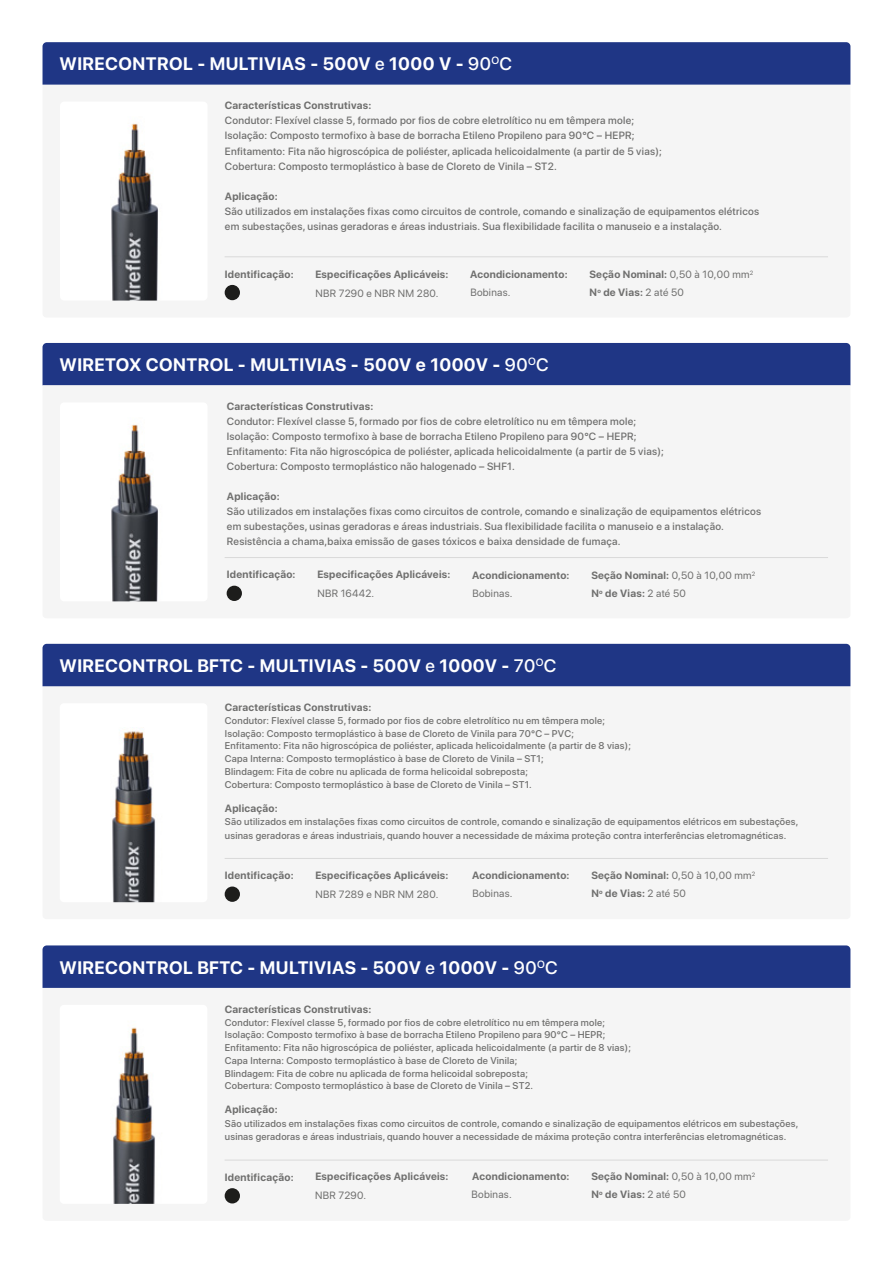
<style>
.page{position:relative;width:893px;height:1263px;background:#fff}
.page>*{position:absolute;margin:0;border:0;box-sizing:border-box;transform-origin:0 0}
.t1{font:700 18px "SF Pro Display";letter-spacing:.025em;color:#fff}
.t2{font:500 10.5px/15px "SF Pro Display";letter-spacing:.025em;color:#6f6f6e}
.t3{font:700 10.5px/18.1px "SF Pro Display";letter-spacing:.025em;color:#6f6f6e}
.t4{font:10.5px "SF Pro Display";letter-spacing:.025em;color:#6f6f6e}
.t5{font:500 9.75px/12.8px "SF Pro Display";letter-spacing:.025em;color:#6f6f6e}
.s1{font-weight:500}
.s2{font-weight:400}
</style>
<div class="page">
<div style="left:43px;top:343px;width:807px;height:42px;background:#1f3685"></div>
<div style="left:43px;top:385px;width:807px;height:217px;background:#f5f5f5"></div>
<hr style="left:225px;top:557px;width:603px;height:1px;background:#d9d9d9">
<div style="left:43px;top:686px;width:807px;height:217px;background:#f5f5f5"></div>
<hr style="left:225px;top:858px;width:603px;height:1px;background:#d9d9d9">
<div style="left:43px;top:644px;width:807px;height:42px;background:#1f3685"></div>
<hr style="left:225px;top:1160px;width:603px;height:1px;background:#d9d9d9">
<div style="left:43px;top:945px;width:807px;height:43px;background:#1f3685"></div>
<hr style="left:225px;top:256px;width:603px;height:1px;background:#d9d9d9">
<div style="left:43px;top:42px;width:807px;height:43px;background:#1f3685"></div>
<div style="left:227px;top:586px;width:15px;height:15px;background:#1d1d1b;border-radius:50%"></div>
<div style="left:225px;top:886px;width:15px;height:16px;background:#1d1d1b;border-radius:50%"></div>
<div style="left:225px;top:1188px;width:15px;height:15px;background:#1d1d1b;border-radius:50%"></div>
<div style="left:225px;top:285px;width:15px;height:15px;background:#1d1d1b;border-radius:50%"></div>
<img style="left:60px;top:703px;width:147px;height:199px">
<img style="left:113px;top:1027px;width:42px;height:177px">
<img style="left:111px;top:123px;width:47px;height:178px">
<img style="left:60px;top:402px;width:148px;height:199px">
<h1 class="t1" style="left:60px;top:51px;width:454px">WIRECONTROL - MULTIVIAS - 500V <span class="s1">e</span> 1000 V - <span class="s1">90</span><sup>O</sup><span class="s1">C</span></h1>
<p class="t3" style="left:225px;top:96px;width:148px">Características Construtivas:</p>
<p class="t2" style="left:225px;top:113px;width:439px">Condutor: Flexível classe 5, formado por fios de cobre eletrolítico nu em têmpera mole; Isolação: Composto termofixo à base de borracha Etileno Propileno para 90°C – HEPR; Enfitamento: Fita não higroscópica de poliéster, aplicada helicoidalmente (a partir de 5 vias); Cobertura: Composto termoplástico à base de Cloreto de Vinila – ST2.</p>
<p class="t3" style="left:225px;top:186px;width:54px">Aplicação:</p>
<p class="t2" style="left:225px;top:203px;width:536px">São utilizados em instalações fixas como circuitos de controle, comando e sinalização de equipamentos elétricos em subestações, usinas geradoras e áreas industriais. Sua flexibilidade facilita o manuseio e a instalação.</p>
<p class="t3" style="left:225px;top:265px;width:70px">Identificação:</p>
<p class="t3" style="left:315px;top:265px;width:135px">Especificações Aplicáveis:</p>
<p class="t4" style="left:316px;top:285px;width:125px">NBR 7290 e NBR NM 280.</p>
<p class="t3" style="left:589px;top:265px;width:166px">Seção Nominal: <span class="s2">0,50 à 10,00 mm</span><sup>2<br></sup>N<sup>o</sup> de Vias: <span class="s2">2 até 50</span></p>
<p class="t3" style="left:470px;top:265px;width:99px">Acondicionamento:</p>
<p class="t4" style="left:470px;top:285px;width:42px">Bobinas.</p>
<h1 class="t1" style="left:60px;top:352px;width:491px">WIRETOX CONTROL - MULTIVIAS - 500V e 1000V - <span class="s1">90</span><sup>O</sup><span class="s1">C</span></h1>
<p class="t3" style="left:227px;top:397px;width:148px">Características Construtivas:</p>
<p class="t2" style="left:227px;top:414px;width:439px">Condutor: Flexível classe 5, formado por fios de cobre eletrolítico nu em têmpera mole; Isolação: Composto termofixo à base de borracha Etileno Propileno para 90°C – HEPR; Enfitamento: Fita não higroscópica de poliéster, aplicada helicoidalmente (a partir de 5 vias); Cobertura: Composto termoplástico não halogenado – SHF1.</p>
<p class="t3" style="left:227px;top:487px;width:54px">Aplicação:</p>
<p class="t2" style="left:227px;top:504px;width:536px">São utilizados em instalações fixas como circuitos de controle, comando e sinalização de equipamentos elétricos em subestações, usinas geradoras e áreas industriais. Sua flexibilidade facilita o manuseio e a instalação.<br>Resistência a chama,baixa emissão de gases tóxicos e baixa densidade de fumaça.</p>
<p class="t3" style="left:227px;top:565px;width:70px">Identificação:</p>
<p class="t3" style="left:317px;top:565px;width:135px">Especificações Aplicáveis:</p>
<p class="t4" style="left:318px;top:586px;width:58px">NBR 16442.</p>
<p class="t3" style="left:472px;top:565px;width:99px">Acondicionamento:</p>
<p class="t4" style="left:472px;top:585px;width:42px">Bobinas.</p>
<p class="t3" style="left:591px;top:566px;width:166px">Seção Nominal: <span class="s2">0,50 à 10,00 mm</span><sup>2<br></sup>N<sup>o</sup> de Vias: <span class="s2">2 até 50</span></p>
<h1 class="t1" style="left:60px;top:653px;width:498px">WIRECONTROL BFTC - MULTIVIAS - 500V <span class="s1">e</span> 1000V - <span class="s1">70</span><sup>O</sup><span class="s1">C</span></h1>
<p class="t3" style="left:225px;top:698px;width:148px">Características Construtivas:</p>
<p class="t5" style="left:225px;top:714px;width:408px">Condutor: Flexível classe 5, formado por fios de cobre eletrolítico nu em têmpera mole; Isolação: Composto termoplástico à base de Cloreto de Vinila para 70°C – PVC; Enfitamento: Fita não higroscópica de poliéster, aplicada helicoidalmente (a partir de 8 vias); Capa Interna: Composto termoplástico à base de Cloreto de Vinila – ST1;<br>Blindagem: Fita de cobre nu aplicada de forma helicoidal sobreposta;<br>Cobertura: Composto termoplástico à base de Cloreto de Vinila – ST1.</p>
<p class="t3" style="left:225px;top:798px;width:54px">Aplicação:</p>
<p class="t5" style="left:225px;top:815px;width:575px;line-height:13.5px">São utilizados em instalações fixas como circuitos de controle, comando e sinalização de equipamentos elétricos em subestações, usinas geradoras e áreas industriais, quando houver a necessidade de máxima proteção contra interferências eletromagnéticas.</p>
<p class="t3" style="left:225px;top:866px;width:70px">Identificação:</p>
<p class="t3" style="left:315px;top:866px;width:135px">Especificações Aplicáveis:</p>
<p class="t4" style="left:316px;top:886px;width:124px">NBR 7289 e NBR NM 280.</p>
<p class="t3" style="left:591px;top:866px;width:166px">Seção Nominal: <span class="s2">0,50 à 10,00 mm</span><sup>2<br></sup>N<sup>o</sup> de Vias: <span class="s2">2 até 50</span></p>
<p class="t3" style="left:472px;top:866px;width:99px">Acondicionamento:</p>
<p class="t4" style="left:472px;top:886px;width:42px">Bobinas.</p>
<h1 class="t1" style="left:60px;top:954px;width:500px">WIRECONTROL BFTC - MULTIVIAS - 500V <span class="s1">e</span> 1000V - <span class="s1">90</span><sup>O</sup><span class="s1">C</span></h1>
<p class="t3" style="left:225px;top:999px;width:148px">Características Construtivas:</p>
<p class="t5" style="left:225px;top:1015px;width:408px">Condutor: Flexível classe 5, formado por fios de cobre eletrolítico nu em têmpera mole; Isolação: Composto termofixo à base de borracha Etileno Propileno para 90°C – HEPR; Enfitamento: Fita não higroscópica de poliéster, aplicada helicoidalmente (a partir de 8 vias); Capa Interna: Composto termoplástico à base de Cloreto de Vinila;<br>Blindagem: Fita de cobre nu aplicada de forma helicoidal sobreposta;<br>Cobertura: Composto termoplástico à base de Cloreto de Vinila – ST2.</p>
<p class="t3" style="left:225px;top:1100px;width:54px">Aplicação:</p>
<p class="t5" style="left:225px;top:1116px;width:575px;line-height:13.5px">São utilizados em instalações fixas como circuitos de controle, comando e sinalização de equipamentos elétricos em subestações, usinas geradoras e áreas industriais, quando houver a necessidade de máxima proteção contra interferências eletromagnéticas.</p>
<p class="t3" style="left:225px;top:1167px;width:70px">Identificação:</p>
<p class="t3" style="left:315px;top:1167px;width:135px">Especificações Aplicáveis:</p>
<p class="t4" style="left:315px;top:1187px;width:53px">NBR 7290.</p>
<p class="t3" style="left:591px;top:1167px;width:166px">Seção Nominal: <span class="s2">0,50 à 10,00 mm</span><sup>2<br></sup>N<sup>o</sup> de Vias: <span class="s2">2 até 50</span></p>
<p class="t3" style="left:472px;top:1167px;width:99px">Acondicionamento:</p>
<p class="t4" style="left:472px;top:1187px;width:42px">Bobinas.</p>
</div>
